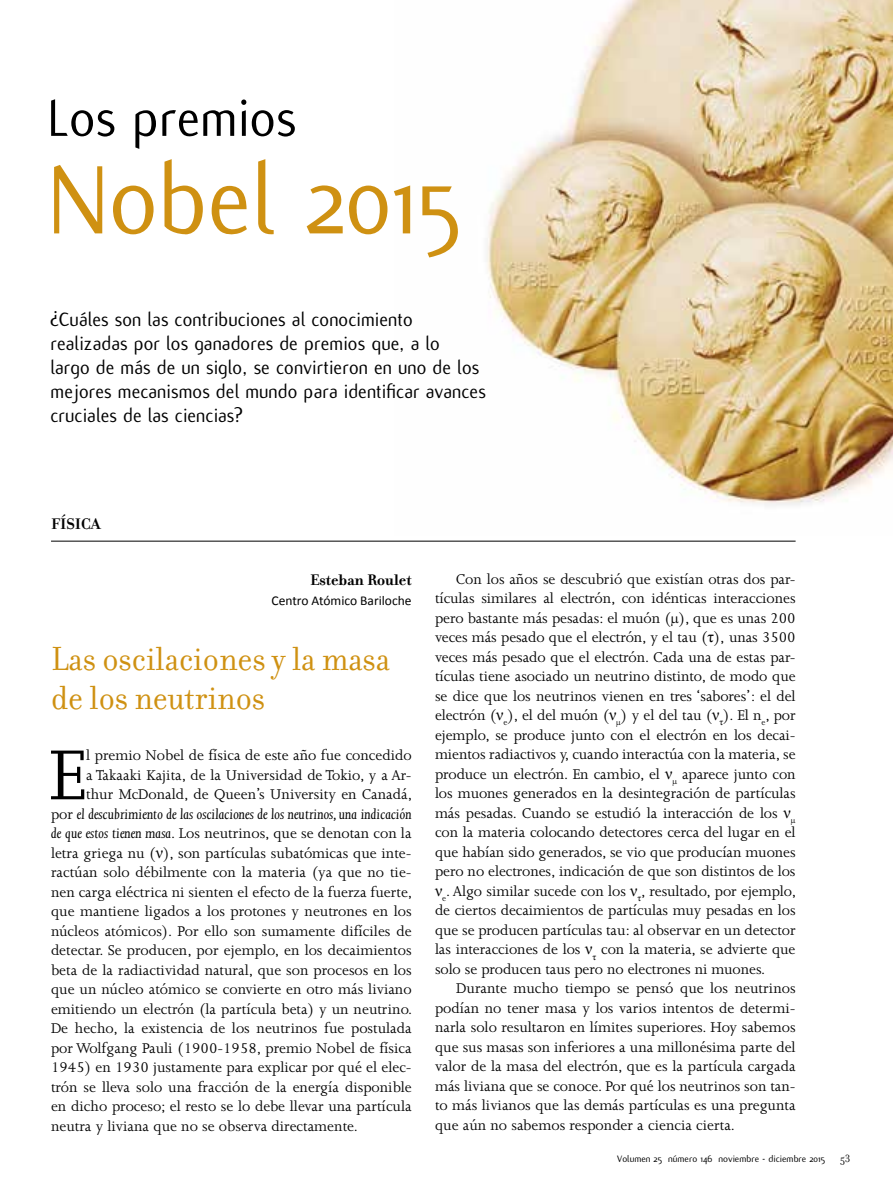
<style>
.page{position:relative;width:893px;height:1191px;background:#fff}
.page>*{position:absolute;margin:0;border:0;box-sizing:border-box;transform-origin:0 0}
.t1{font:106.5px "Flux";color:#cf9112;scale:.95 1}
.t2{font:81.3px "Joanna MT Std";color:#000}
.t3{font:57px "Flux";color:#000;scale:.95 1}
.t4{font:36px/39px "Filosofia";color:#cf9112;scale:.95 1}
.t5{font:21px/24px "Flux";letter-spacing:.005em;color:#000;scale:.95 1}
.t6{font:700 16.5px "Filosofia";color:#000}
.t7{font:16.2px/19.5px "Joanna MT Std";color:#000;text-align:justify}
.t8{font:italic 16.2px "Joanna MT Std";color:#000}
.t9{font:13.5px "Calibri";color:#000}
.t10{font:11.25px "Filosofia";color:#000}
.t11{font:10.2px "Flux";color:#000}
.s1{font-style:normal}
.s2{font-style:italic}
.s3{font-family:"Times New Roman"}
</style>
<div class="page">
<hr style="left:51px;top:541px;width:745px;height:1px;background:#000">
<img style="left:486px;top:0;width:407px;height:506px">
<h3 class="t3" style="left:48px;top:87px;width:263px">Los premios</h3>
<h1 class="t1" style="left:48px;top:141px;width:437px">Nobel 2015</h1>
<p class="t5" style="left:51px;top:307px;width:460px">¿Cuáles son las contribuciones al conocimiento realizadas por los ganadores de premios que, a lo<br>largo de más de un siglo, se convirtieron en uno de los mejores mecanismos del mundo para identificar avances cruciales de las ciencias?</p>
<p class="t6" style="left:51px;top:513px;width:25px">FÍSICA</p>
<p class="t6" style="left:310px;top:570px;width:103px">Esteban Roulet</p>
<p class="t9" style="left:272px;top:592px;width:142px">Centro Atómico Bariloche</p>
<h3 class="t4" style="left:51px;top:640px;width:358px">Las oscilaciones y la masa de los neutrinos</h3>
<h2 class="t2" style="left:49px;top:731px;width:39px">E</h2>
<p class="t7" style="left:86px;top:746px;width:327px">l premio Nobel de física de este año fue concedido</p>
<p class="t7" style="left:86px;top:765px;width:327px">a Takaaki Kajita, de la Universidad de Tokio, y a Ar-</p>
<p class="t7" style="left:86px;top:785px;width:327px">thur McDonald, de Queen’s University en Canadá,</p>
<p class="t8" style="left:51px;top:805px;width:362px"><span class="s1">por</span> el descubrimiento de las oscilaciones de los neutrinos, una indicación</p>
<p class="t7" style="left:51px;top:824px;width:362px"><span class="s2">de que estos tienen masa</span>. Los neutrinos, que se denotan con la</p>
<p class="t7" style="left:51px;top:843px;width:362px">letra griega nu (<span class="s3">ν</span>), son partículas subatómicas que inte-</p>
<p class="t7" style="left:51px;top:863px;width:362px">ractúan solo débilmente con la materia (ya que no tie-</p>
<p class="t7" style="left:51px;top:882px;width:363px">nen carga eléctrica ni sienten el efecto de la fuerza fuerte,</p>
<p class="t7" style="left:51px;top:902px;width:362px">que mantiene ligados a los protones y neutrones en los</p>
<p class="t7" style="left:51px;top:921px;width:362px">núcleos atómicos). Por ello son sumamente difíciles de</p>
<p class="t7" style="left:51px;top:941px;width:362px">detectar. Se producen, por ejemplo, en los decaimientos</p>
<p class="t7" style="left:51px;top:960px;width:362px">beta de la radiactividad natural, que son procesos en los</p>
<p class="t7" style="left:51px;top:980px;width:362px">que un núcleo atómico se convierte en otro más liviano</p>
<p class="t7" style="left:51px;top:999px;width:363px">emitiendo un electrón (la partícula beta) y un neutrino.</p>
<p class="t7" style="left:51px;top:1019px;width:362px">De hecho, la existencia de los neutrinos fue postulada</p>
<p class="t7" style="left:51px;top:1038px;width:362px">por Wolfgang Pauli (1900-1958, premio Nobel de física</p>
<p class="t7" style="left:51px;top:1058px;width:362px">1945) en 1930 justamente para explicar por qué el elec-</p>
<p class="t7" style="left:51px;top:1077px;width:362px">trón se lleva solo una fracción de la energía disponible</p>
<p class="t7" style="left:51px;top:1097px;width:362px">en dicho proceso; el resto se lo debe llevar una partícula</p>
<p class="t7" style="left:51px;top:1116px;width:308px">neutra y liviana que no se observa directamente.</p>
<p class="t7" style="left:435px;top:569px;width:363px;text-indent:21px">Con los años se descubrió que existían otras dos par&shy;tículas similares al electrón, con idénticas interacciones pero bastante más pesadas: el muón (μ), que es unas 200 veces más pesado que el electrón, y el tau (<span class="s3">τ</span>), unas 3500 veces más pesado que el electrón. Cada una de estas par&shy;tículas tiene asociado un neutrino distinto, de modo que se dice que los neutrinos vienen en tres ‘sabores’: el del electrón (<span class="s3">ν</span><sub>e</sub>), el del muón (<span class="s3">ν</span><sub>μ</sub>) y el del tau (<span class="s3">ν</span><sub>τ</sub>). El n<sub>e</sub>, por ejemplo, se produce junto con el electrón en los decai&shy;mientos radiactivos y, cuando interactúa con la materia, se produce un electrón. En cambio, el <span class="s3">ν</span><sub>μ</sub> aparece junto con los muones generados en la desintegración de partículas más pesadas. Cuando se estudió la interacción de los <span class="s3">ν</span><sub>μ </sub>con la materia colocando detectores cerca del lugar en el que habían sido generados, se vio que producían muones pero no electrones, indicación de que son distintos de los <span class="s3">ν</span><sub>e</sub>. Algo similar sucede con los <span class="s3">ν</span><sub>τ</sub>, resultado, por ejemplo, de ciertos decaimientos de partículas muy pesadas en los que se producen partículas tau: al observar en un detector las interacciones de los <span class="s3">ν</span><sub>τ</sub> con la materia, se advierte que solo se producen taus pero no electrones ni muones.</p>
<p class="t7" style="left:435px;top:978px;width:362px;text-indent:21px">Durante mucho tiempo se pensó que los neutrinos podían no tener masa y los varios intentos de determi&shy;narla solo resultaron en límites superiores. Hoy sabemos que sus masas son inferiores a una millonésima parte del valor de la masa del electrón, que es la partícula cargada más liviana que se conoce. Por qué los neutrinos son tan&shy;to más livianos que las demás partículas es una pregunta que aún no sabemos responder a ciencia cierta.</p>
<p class="t11" style="left:617px;top:1153px;width:209px">Volumen 25 número 146 noviembre - diciembre 2015</p>
<p class="t10" style="left:840px;top:1152px;width:12px">53</p>
</div>
